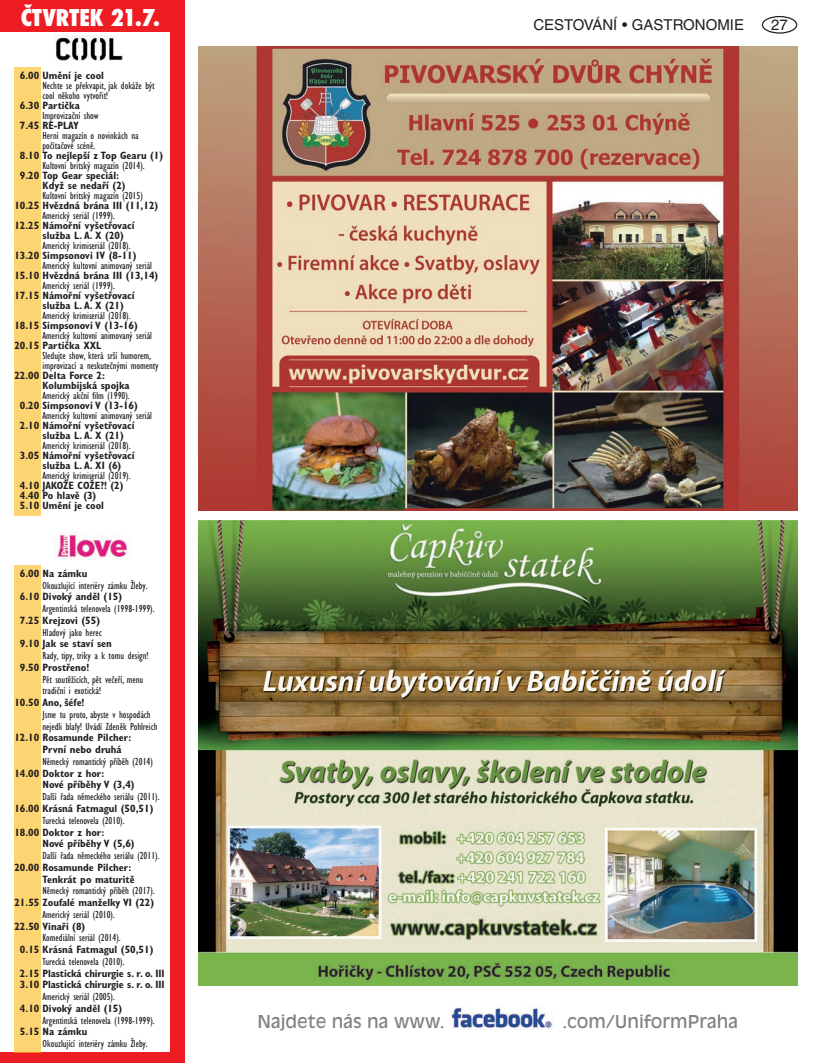
<style>
.page{position:relative;width:815px;height:1063px;background:#fff}
.page>*{position:absolute;margin:0;border:0;box-sizing:border-box;transform-origin:0 0}
.t1{font:800 condensed 22.5px "Futura";color:#fff}
.t2{font:17.5px "Antique Olive CE";color:#808285}
.t3{font:15px "Helvetica CE";color:#231f20}
.t4{font:condensed 10.62px/10px "Gill Sans CE";color:#231f20}
.t5{font:700 condensed 10.62px/10px "Gill Sans CE";color:#231f20}
</style>
<div class="page">
<div style="left:762px;top:16px;width:35px;height:18px;border:1px solid #231f20;border-radius:50%"></div>
<img style="left:451px;top:1007px;width:103px;height:23px">
<div style="left:0;top:0;width:184px;height:32px;background:#ee1d23"></div>
<img style="left:55px;top:36px;width:67px;height:25px">
<div style="left:170px;top:0;width:14px;height:1063px;background:#ee1d23"></div>
<div style="left:0;top:1052px;width:174px;height:11px;background:#ee1d23"></div>
<div style="left:14px;top:67px;width:27px;height:449px;background:#fdd472"></div>
<img style="left:55px;top:531px;width:75px;height:29px">
<div style="left:14px;top:565px;width:27px;height:487px;background:#fdd472"></div>
<img style="left:198px;top:521px;width:599px;height:464px">
<img style="left:198px;top:46px;width:599px;height:464px">
<h1 class="t1" style="left:21px;top:2px;width:140px">ČTVRTEK 21.7.</h1>
<p class="t5" style="left:20px;top:71px;width:86px">6.00 Umění je cool</p>
<p class="t4" style="left:43px;top:81px;width:114px">Nechte se překvapit, jak dokáže být cool někoho vytvořit!</p>
<p class="t5" style="left:20px;top:101px;width:61px">6.30 Partička</p>
<p class="t4" style="left:42px;top:111px;width:58px">Improvizační show</p>
<p class="t5" style="left:20px;top:121px;width:60px">7.45 RE-PLAY</p>
<p class="t4" style="left:42px;top:131px;width:98px">Herní magazín o novinkách na počítačové scéně.</p>
<p class="t5" style="left:20px;top:151px;width:145px">8.10 To nejlepší z Top Gearu (1)</p>
<p class="t4" style="left:43px;top:161px;width:104px">Kultovní britský magazín (2014).</p>
<p class="t5" style="left:43px;top:171px;width:85px;text-indent:-23px">9.20 Top Gear speciál:<br>Když se nedaří (2)</p>
<p class="t4" style="left:43px;top:191px;width:102px">Kultovní britský magazín (2015)</p>
<p class="t5" style="left:14px;top:201px;width:145px">10.25 Hvězdná brána III (11,12)</p>
<p class="t4" style="left:43px;top:211px;width:74px">Americký seriál (1999).</p>
<p class="t5" style="left:43px;top:221px;width:94px;text-indent:-28px">12.25 Námořní vyšetřovací služba L. A. X (20)</p>
<p class="t4" style="left:43px;top:241px;width:90px">Americký krimiseriál (2018).</p>
<p class="t5" style="left:14px;top:251px;width:124px">13.20 Simpsonovi IV (8-11)</p>
<p class="t4" style="left:43px;top:261px;width:111px">Americký kultovní animovaný seriál</p>
<p class="t5" style="left:14px;top:271px;width:145px">15.10 Hvězdná brána III (13,14)</p>
<p class="t4" style="left:43px;top:281px;width:74px">Americký seriál (1999).</p>
<p class="t5" style="left:43px;top:291px;width:94px;text-indent:-28px">17.15 Námořní vyšetřovací služba L. A. X (21)</p>
<p class="t4" style="left:43px;top:311px;width:90px">Americký krimiseriál (2018).</p>
<p class="t5" style="left:14px;top:321px;width:125px">18.15 Simpsonovi V (13-16)</p>
<p class="t4" style="left:43px;top:331px;width:111px">Americký kultovní animovaný seriál</p>
<p class="t5" style="left:14px;top:341px;width:88px">20.15 Partička XXL</p>
<p class="t4" style="left:43px;top:351px;width:118px">Sledujte show, která srší humorem, improvizací a neskutečnými momenty</p>
<p class="t5" style="left:43px;top:371px;width:89px;text-indent:-28px">22.00 Delta Force 2:<br>Kolumbijská spojka</p>
<p class="t4" style="left:43px;top:391px;width:89px">Americký akční film (1990).</p>
<p class="t5" style="left:20px;top:401px;width:119px">0.20 Simpsonovi V (13-16)</p>
<p class="t4" style="left:43px;top:411px;width:111px">Americký kultovní animovaný seriál</p>
<p class="t5" style="left:43px;top:421px;width:94px;text-indent:-23px">2.10 Námořní vyšetřovací služba L. A. X (21)</p>
<p class="t4" style="left:43px;top:441px;width:90px">Americký krimiseriál (2018).</p>
<p class="t5" style="left:43px;top:451px;width:94px;text-indent:-23px">3.05 Námořní vyšetřovací služba L. A. XI (6)</p>
<p class="t4" style="left:43px;top:471px;width:90px">Americký krimiseriál (2019).</p>
<p class="t5" style="left:20px;top:481px;width:105px">4.10 JAKOŽE COŽE?! (2)<br>4.40 Po hlavě (3)<br>5.10 Umění je cool</p>
<p class="t5" style="left:20px;top:568px;width:69px">6.00 Na zámku</p>
<p class="t4" style="left:42px;top:580px;width:107px">Okouzlující interiéry zámku Žleby.</p>
<p class="t5" style="left:20px;top:592px;width:104px">6.10 Divoký anděl (15)</p>
<p class="t4" style="left:43px;top:604px;width:114px">Argentinská telenovela (1998-1999).</p>
<p class="t5" style="left:20px;top:615px;width:82px">7.25 Krejzovi (55)</p>
<p class="t4" style="left:42px;top:627px;width:61px">Hladový jako herec</p>
<p class="t5" style="left:20px;top:639px;width:93px">9.10 Jak se staví sen</p>
<p class="t4" style="left:42px;top:651px;width:107px">Rady, tipy, triky a k tomu design!</p>
<p class="t5" style="left:20px;top:662px;width:71px">9.50 Prostřeno!</p>
<p class="t4" style="left:42px;top:673px;width:102px;line-height:11.8px">Pět soutěžících, pět večeří, menu tradiční i exotická!</p>
<p class="t5" style="left:14px;top:698px;width:72px">10.50 Ano, šéfe!</p>
<p class="t4" style="left:42px;top:709px;width:117px;line-height:11.8px">Jsme tu proto, abyste v hospodách nejedli blafy! Uvádí Zdeněk Pohlreich</p>
<p class="t5" style="left:43px;top:732px;width:90px;line-height:11.8px;text-indent:-28px">12.10 Rosamunde Pilcher:<br>První nebo druhá</p>
<p class="t4" style="left:43px;top:756px;width:112px">Německý romantický příběh (2014)</p>
<p class="t5" style="left:43px;top:767px;width:94px;line-height:11.8px;text-indent:-28px">14.00 Doktor z hor:<br>Nové příběhy V (3,4)</p>
<p class="t4" style="left:43px;top:792px;width:119px">Další řada německého seriálu (2011).</p>
<p class="t5" style="left:14px;top:803px;width:141px">16.00 Krásná Fatmagul (50,51)</p>
<p class="t4" style="left:43px;top:815px;width:84px">Turecká telenovela (2010).</p>
<p class="t5" style="left:43px;top:826px;width:94px;line-height:11.8px;text-indent:-28px">18.00 Doktor z hor:<br>Nové příběhy V (5,6)</p>
<p class="t4" style="left:43px;top:850px;width:119px">Další řada německého seriálu (2011).</p>
<p class="t5" style="left:43px;top:861px;width:94px;line-height:11.8px;text-indent:-28px">20.00 Rosamunde Pilcher:<br>Tenkrát po maturitě</p>
<p class="t4" style="left:43px;top:886px;width:114px">Německý romantický příběh (2017).</p>
<p class="t5" style="left:14px;top:897px;width:141px">21.55 Zoufalé manželky VI (22)</p>
<p class="t4" style="left:43px;top:909px;width:74px">Americký seriál (2010).</p>
<p class="t5" style="left:14px;top:921px;width:72px">22.50 Vinaři (8)</p>
<p class="t4" style="left:43px;top:933px;width:80px">Komediální seriál (2014).</p>
<p class="t5" style="left:20px;top:944px;width:135px">0.15 Krásná Fatmagul (50,51)</p>
<p class="t4" style="left:43px;top:956px;width:84px">Turecká telenovela (2010).</p>
<p class="t5" style="left:20px;top:967px;width:146px;line-height:11.8px">2.15 Plastická chirurgie s. r. o. III<br>3.10 Plastická chirurgie s. r. o. III</p>
<p class="t4" style="left:43px;top:991px;width:74px">Americký seriál (2005).</p>
<p class="t5" style="left:20px;top:1003px;width:104px">4.10 Divoký anděl (15)</p>
<p class="t4" style="left:43px;top:1015px;width:114px">Argentinská telenovela (1998-1999).</p>
<p class="t5" style="left:20px;top:1027px;width:69px">5.15 Na zámku</p>
<p class="t4" style="left:43px;top:1038px;width:107px">Okouzlující interiéry zámku Žleby.</p>
<h3 class="t3" style="left:533px;top:16px;width:212px">CESTOVÁNÍ • GASTRONOMIE</h3>
<h3 class="t3" style="left:771px;top:16px;width:18px">27</h3>
<h2 class="t2" style="left:257px;top:1012px;width:189px">Najdete nás na www.</h2>
<h2 class="t2" style="left:562px;top:1012px;width:177px">.com/UniformPraha</h2>
</div>
